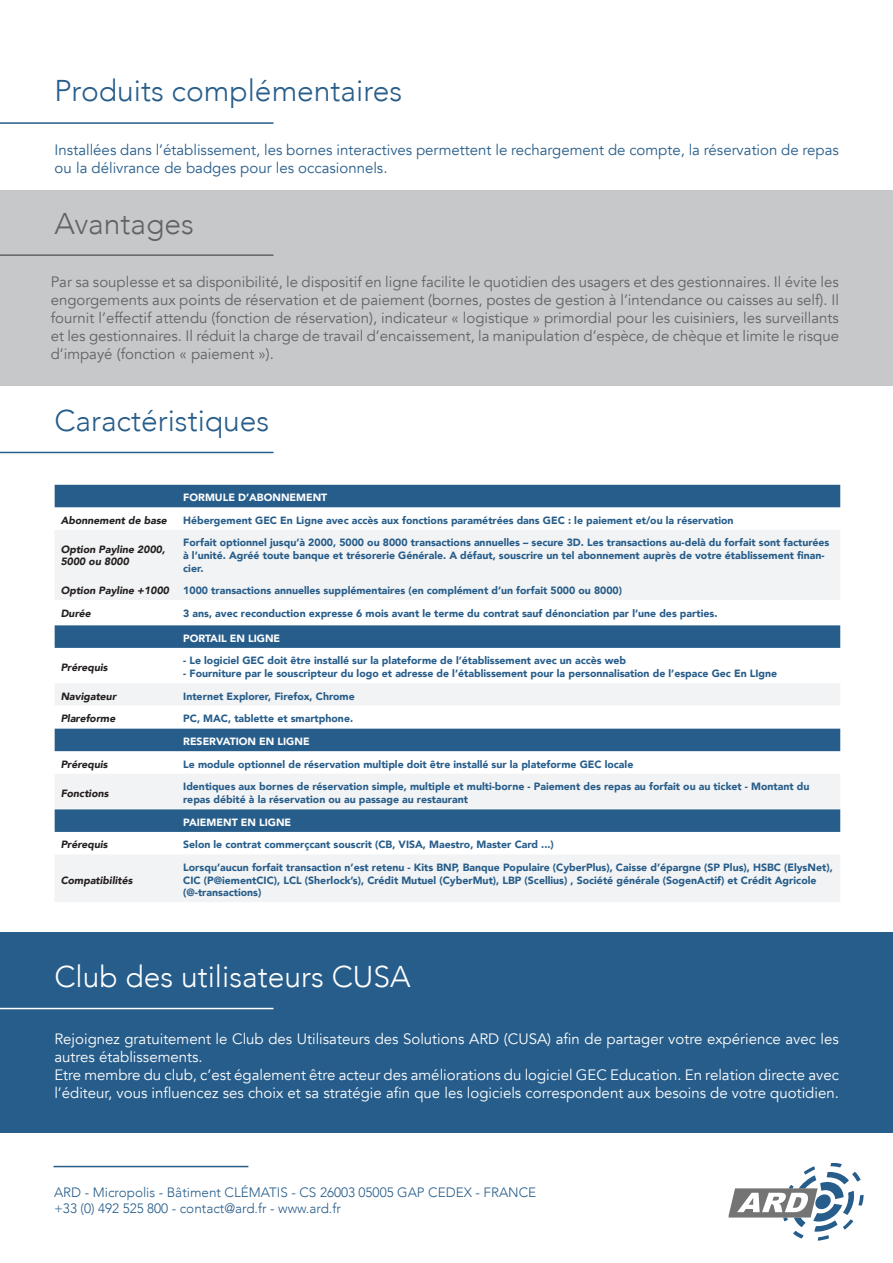
<style>
.page{position:relative;width:893px;height:1263px;background:#fff}
.page>*{position:absolute;margin:0;border:0;box-sizing:border-box;transform-origin:0 0}
.t1{font:300 30px "Avenir";color:#275d8a}
.t2{font:300 30px "Avenir";color:#fff}
.t3{font:300 30px "Avenir";color:#636366}
.t4{font:15px/18px "Avenir";color:#636366;text-align:justify}
.t5{font:15px/18px "Avenir";color:#fff}
.t6{font:15px/18px "Avenir";color:#275d8a}
.t7{font:300 13.5px "Avenir";color:#275d8a}
.t8{font:900 10.5px/12.6px "Avenir";color:#275d8a}
.t9{font:italic 900 10.5px/12.6px "Avenir";color:#231f20}
.t10{font:900 10.5px "Avenir";color:#fff}
</style>
<div class="page">
<div style="left:0;top:191px;width:893px;height:195px;background:#c7c8ca"></div>
<div style="left:0;top:932px;width:893px;height:201px;background:#275d8a"></div>
<svg style="left:729px;top:1163px;width:135px;height:78px"></svg>
<hr style="left:54px;top:1166px;width:194px;height:1px;background:#275d8a">
<div style="left:55px;top:485px;width:785px;height:22px;background:#275d8a"></div>
<div style="left:55px;top:530px;width:785px;height:70px;background:#f2f3f4"></div>
<hr style="left:0;top:1008px;width:273px;height:1px;background:#fff">
<svg style="left:55px;top:625px;width:785px;height:23px;background:#2b608c"></svg>
<div style="left:55px;top:683px;width:785px;height:22px;background:#f2f3f4"></div>
<div style="left:55px;top:729px;width:785px;height:22px;background:#275d8a"></div>
<svg style="left:55px;top:774px;width:785px;height:58px"></svg>
<div style="left:55px;top:855px;width:785px;height:47px;background:#f2f3f4"></div>
<hr style="left:0;top:452px;width:273px;height:1px;background:#275d8a">
<hr style="left:0;top:254px;width:273px;height:2px;background:#636366">
<hr style="left:0;top:122px;width:273px;height:2px;background:#275d8a">
<p class="t1" style="left:54px;top:73px;width:349px">Produits complémentaires</p>
<p class="t6" style="left:55px;top:141px;width:786px">Installées dans l’établissement, les bornes interactives permettent le rechargement de compte, la réservation de repas ou la délivrance de badges pour les occasionnels.</p>
<p class="t3" style="left:54px;top:205px;width:141px">Avantages</p>
<p class="t4" style="left:51px;top:273px;width:790px">Par sa souplesse et sa disponibilité, le dispositif en ligne facilite le quotidien des usagers et des gestionnaires. Il évite les engorgements aux points de réservation et de paiement (bornes, postes de gestion à l’intendance ou caisses au self). Il fournit l’effectif attendu (fonction de réservation), indicateur « logistique » primordial pour les cuisiniers, les surveillants et les gestionnaires. Il réduit la charge de travail d’encaissement, la manipulation d’espèce, de chèque et limite le risque d’impayé (fonction « paiement »).</p>
<p class="t1" style="left:54px;top:403px;width:217px">Caractéristiques</p>
<p class="t10" style="left:183px;top:489px;width:146px">FORMULE D’ABONNEMENT</p>
<p class="t9" style="left:61px;top:514px;width:108px">Abonnement de base</p>
<p class="t8" style="left:183px;top:514px;width:552px">Hébergement GEC En Ligne avec accès aux fonctions paramétrées dans GEC : le paiement et/ou la réservation</p>
<p class="t9" style="left:61px;top:542px;width:106px">Option Payline 2000,<br>5000 ou 8000</p>
<p class="t8" style="left:183px;top:536px;width:648px">Forfait optionnel jusqu’à 2000, 5000 ou 8000 transactions annuelles – secure 3D. Les transactions au-delà du forfait sont facturées à l’unité. Agréé toute banque et trésorerie Générale. A défaut, souscrire un tel abonnement auprès de votre établissement finan&shy;cier.</p>
<p class="t9" style="left:61px;top:584px;width:110px">Option Payline +1000</p>
<p class="t8" style="left:183px;top:584px;width:440px">1000 transactions annuelles supplémentaires (en complément d’un forfait 5000 ou 8000)</p>
<p class="t9" style="left:61px;top:606px;width:32px">Durée</p>
<p class="t8" style="left:183px;top:606px;width:536px">3 ans, avec reconduction expresse 6 mois avant le terme du contrat sauf dénonciation par l’une des parties.</p>
<p class="t9" style="left:61px;top:661px;width:49px">Prérequis</p>
<p class="t10" style="left:183px;top:629px;width:99px">PORTAIL EN LIGNE</p>
<p class="t8" style="left:183px;top:654px;width:444px">- Le logiciel GEC doit être installé sur la plateforme de l’établissement avec un accès web</p>
<p class="t8" style="left:183px;top:667px;width:595px">- Fourniture par le souscripteur du logo et adresse de l’établissement pour la personnalisation de l’espace Gec En LIgne</p>
<p class="t9" style="left:61px;top:689px;width:57px">Navigateur</p>
<p class="t8" style="left:183px;top:689px;width:173px">Internet Explorer, Firefox, Chrome</p>
<p class="t9" style="left:61px;top:712px;width:56px">Plareforme</p>
<p class="t8" style="left:183px;top:712px;width:171px">PC, MAC, tablette et smartphone.</p>
<p class="t10" style="left:183px;top:732px;width:128px">RESERVATION EN LIGNE</p>
<p class="t9" style="left:61px;top:758px;width:49px">Prérequis</p>
<p class="t8" style="left:183px;top:757px;width:452px">Le module optionnel de réservation multiple doit être installé sur la plateforme GEC locale</p>
<p class="t9" style="left:61px;top:786px;width:50px">Fonctions</p>
<p class="t8" style="left:183px;top:780px;width:628px">Identiques aux bornes de réservation simple, multiple et multi-borne - Paiement des repas au forfait ou au ticket - Montant du repas débité à la réservation ou au passage au restaurant</p>
<p class="t10" style="left:183px;top:813px;width:109px">PAIEMENT EN LIGNE</p>
<p class="t9" style="left:61px;top:838px;width:49px">Prérequis</p>
<p class="t8" style="left:183px;top:838px;width:372px">Selon le contrat commerçcant souscrit (CB, VISA, Maestro, Master Card ...)</p>
<p class="t9" style="left:61px;top:873px;width:73px">Compatibilités</p>
<p class="t8" style="left:183px;top:861px;width:651px">Lorsqu’aucun forfait transaction n’est retenu - Kits BNP, Banque Populaire (CyberPlus), Caisse d’épargne (SP Plus), HSBC (ElysNet),<br>CIC (P@iementCIC), LCL (Sherlock’s), Crédit Mutuel (CyberMut), LBP (Scellius) , Société générale (SogenActif) et Crédit Agricole (@-transactions)</p>
<p class="t2" style="left:54px;top:959px;width:358px">Club des utilisateurs CUSA</p>
<p class="t5" style="left:54px;top:1030px;width:786px">Rejoignez gratuitement le Club des Utilisateurs des Solutions ARD (CUSA) afin de partager votre expérience avec les autres établissements.</p>
<p class="t5" style="left:54px;top:1066px;width:786px">Etre membre du club, c’est également être acteur des améliorations du logiciel GEC Education. En relation directe avec l’éditeur, vous influencez ses choix et sa stratégie afin que les logiciels correspondent aux besoins de votre quotidien.</p>
<p class="t7" style="left:54px;top:1184px;width:484px">ARD - Micropolis - Bâtiment CLÉMATIS - CS 26003 05005 GAP CEDEX - FRANCE</p>
<p class="t7" style="left:54px;top:1200px;width:288px">+33 (0) 492 525 800 - contact@ard.fr - www.ard.fr</p>
</div>
